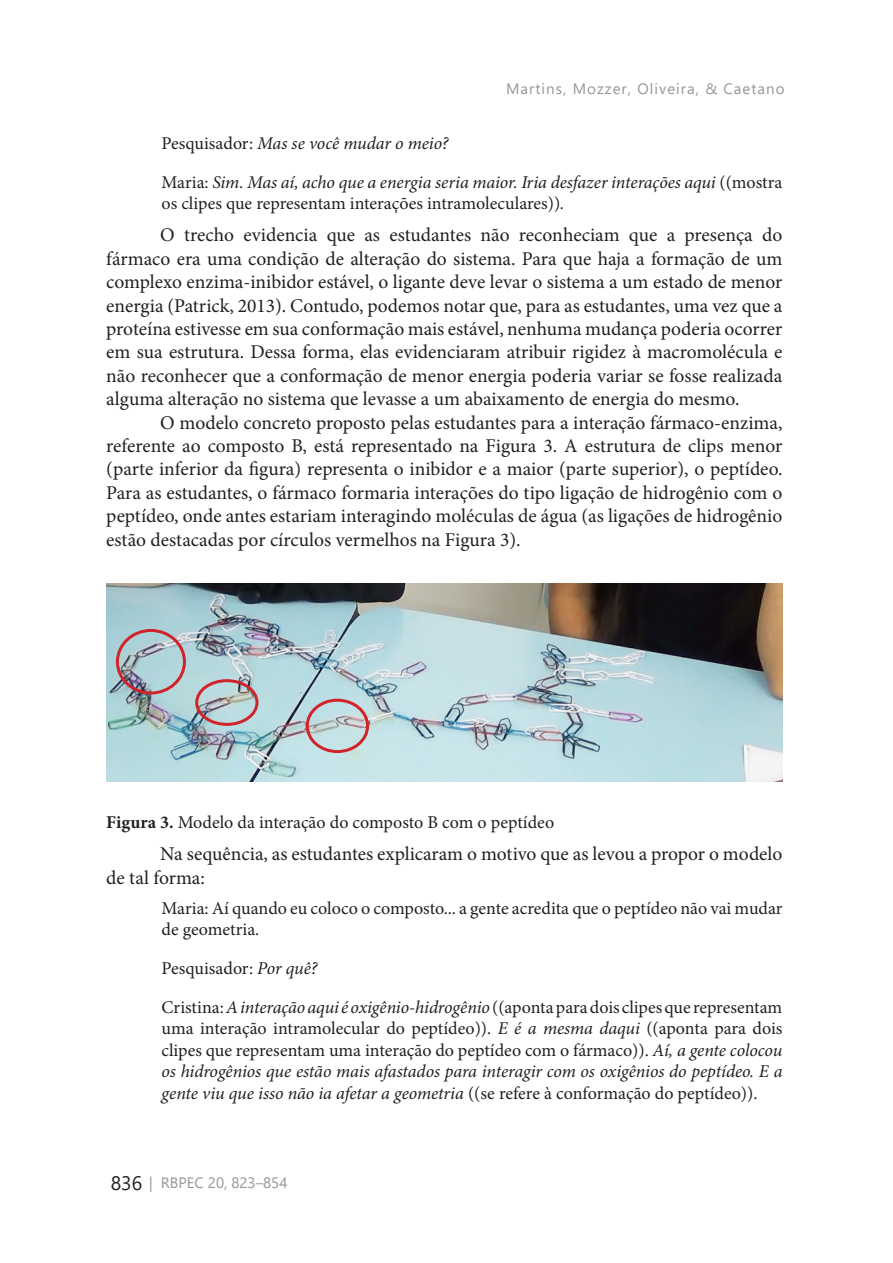
<style>
.page{position:relative;width:893px;height:1263px;background:#fff}
.page>*{position:absolute;margin:0;border:0;box-sizing:border-box;transform-origin:0 0}
.t1{font:19.5px/23.4px "Minion Pro";color:#231f20;text-align:justify}
.Citação{font:18px/21.6px "Minion Pro";color:#231f20}
.Título_tabelas_e_qua{font:18px "Minion Pro";color:#231f20}
.Citação-2{font:italic 18px "Minion Pro";letter-spacing:-.005em;color:#231f20}
.t2{font:15px "Segoe UI";letter-spacing:.07em;color:#939598}
.t3{font:15px "Segoe UI";color:#939598}
.s1{font-style:normal}
.s2{font-style:italic}
.s3{font-weight:700}
.s4{font-size:19.5px;color:#231f20}
</style>
<div class="page">
<img style="left:107px;top:583px;width:675px;height:198px">
<div style="left:306px;top:699px;width:63px;height:54px;border:3px solid #d1232a;border-radius:50%"></div>
<div style="left:116px;top:629px;width:70px;height:65px;border:3px solid #d1232a;border-radius:50%"></div>
<div style="left:195px;top:679px;width:63px;height:47px;border:3px solid #d1232a;border-radius:50%"></div>
<p class="t2" style="left:506px;top:74px;width:280px">Martins, Mozzer, Oliveira, &amp; Caetano</p>
<p class="Citação-2" style="left:162px;top:131px;width:289px"><span class="s1">Pesquisador:</span> Mas se você mudar o meio?</p>
<p class="Citação" style="left:162px;top:171px;width:622px">Maria: <span class="s2">Sim. Mas aí, acho que a energia seria maior. Iria desfazer interações aqui</span> ((mostra os clipes que representam interações intramoleculares))<span class="s2">.</span></p>
<p class="t1" style="left:106px;top:223px;width:678px;text-indent:54px">O trecho evidencia que as estudantes não reconheciam que a presença do fármaco era uma condição de alteração do sistema. Para que haja a formação de um complexo enzima-inibidor estável, o ligante deve levar o sistema a um estado de menor energia (Patrick, 2013). Contudo, podemos notar que, para as estudantes, uma vez que a proteína estivesse em sua conformação mais estável, nenhuma mudança poderia ocorrer em sua estrutura. Dessa forma, elas evidenciaram atribuir rigidez à macromolécula e não reconhecer que a conformação de menor energia poderia variar se fosse realizada alguma alteração no sistema que levasse a um abaixamento de energia do mesmo.</p>
<p class="t1" style="left:106px;top:411px;width:678px;text-indent:54px">O modelo concreto proposto pelas estudantes para a interação fármaco-enzima, referente ao composto B, está representado na Figura 3. A estrutura de clips menor (parte inferior da figura) representa o inibidor e a maior (parte superior), o peptídeo.<br>Para as estudantes, o fármaco formaria interações do tipo ligação de hidrogênio com o peptídeo, onde antes estariam interagindo moléculas de água (as ligações de hidrogênio estão destacadas por círculos vermelhos na Figura 3).</p>
<p class="Título_tabelas_e_qua" style="left:106px;top:810px;width:449px"><span class="s3">Figura 3.</span> Modelo da interação do composto B com o peptídeo</p>
<p class="t1" style="left:106px;top:842px;width:678px;text-indent:54px">Na sequência, as estudantes explicaram o motivo que as levou a propor o modelo de tal forma:</p>
<p class="Citação" style="left:162px;top:897px;width:622px">Maria: Aí quando eu coloco o composto... a gente acredita que o peptídeo não vai mudar de geometria.</p>
<p class="Citação" style="left:162px;top:957px;width:157px">Pesquisador: <span class="s2">Por quê?</span></p>
<p class="Citação" style="left:162px;top:996px;width:622px;text-align:justify">Cristina: <span class="s2">A interação aqui é oxigênio-hidrogênio</span> ((aponta para dois clipes que representam uma interação intramolecular do peptídeo)). <span class="s2">E é a mesma daqui</span> ((aponta para dois clipes que representam uma interação do peptídeo com o fármaco)). <span class="s2">Aí, a gente colocou os hidrogênios que estão mais afastados para interagir com os oxigênios do peptídeo. E a gente viu que isso não ia afetar a geometria</span> ((se refere à conformação do peptídeo)).</p>
<p class="t3" style="left:111px;top:1168px;width:178px"><span class="s4">836</span> | RBPEC 20, 823–854</p>
</div>
